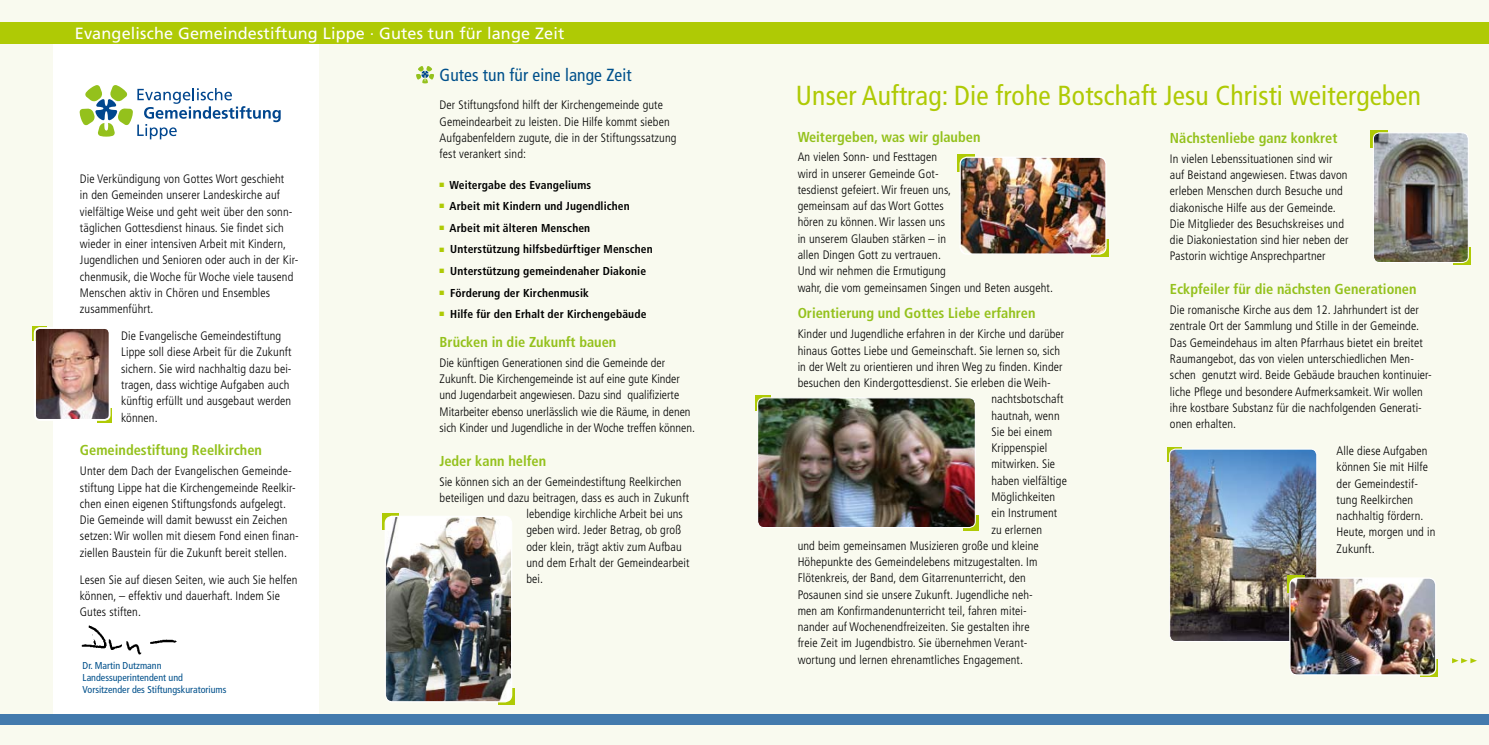
<style>
.page{position:relative;width:1489px;height:745px;background:#fff}
.page>*{position:absolute;margin:0;border:0;box-sizing:border-box;transform-origin:0 0}
.t1{font:condensed 27.5px "Frutiger LT Std";letter-spacing:.005em;color:#afca05}
.t2{font:condensed 17.5px "Frutiger LT Std";letter-spacing:.005em;color:#00508b}
.t3{font:16.25px "Frutiger LT Std";letter-spacing:.01em;color:#fff}
.t4{font:700 condensed 14.38px "Frutiger LT Std";color:#94c11c}
.t5{font:300 condensed 12.25px/16.2px "Frutiger LT Std";letter-spacing:.01em;color:#000}
.t6{font:700 condensed 11.5px "Frutiger LT Std";letter-spacing:.01em;color:#000}
.t7{font:condensed 10px/12px "Frutiger LT Std";color:#00508b}
</style>
<div class="page">
<div style="left:0;top:0;width:1488px;height:744px;background:#f9faef"></div>
<div style="left:53px;top:35px;width:266px;height:681px;background:#fff"></div>
<div style="left:0;top:23px;width:1488px;height:21px;background:#afca05"></div>
<div style="left:0;top:713px;width:1488px;height:10px;background:#437aad"></div>
<svg style="left:1452px;top:658px;width:24px;height:4px"></svg>
<img style="left:81px;top:625px;width:96px;height:30px">
<svg style="left:80px;top:85px;width:201px;height:54px"></svg>
<svg style="left:416px;top:66px;width:18px;height:17px"></svg>
<div style="left:957px;top:154px;width:17px;height:18px;background:#afca05"></div>
<svg style="left:1091px;top:239px;width:17px;height:17px"></svg>
<img style="left:961px;top:158px;width:144px;height:96px">
<div style="left:959px;top:156px;width:147px;height:98px;border:1px solid #fff;border-radius:7px"></div>
<div style="left:382px;top:513px;width:16px;height:16px;background:#afca05"></div>
<svg style="left:499px;top:688px;width:16px;height:16px"></svg>
<div style="left:1167px;top:446px;width:15px;height:15px;background:#afca05"></div>
<img style="left:1170px;top:450px;width:145px;height:189px">
<div style="left:1168px;top:448px;width:149px;height:193px;border:1px solid #fff;border-radius:6px"></div>
<div style="left:1370px;top:130px;width:18px;height:17px;background:#afca05"></div>
<svg style="left:1453px;top:247px;width:17px;height:18px"></svg>
<img style="left:1374px;top:134px;width:94px;height:128px">
<div style="left:1372px;top:132px;width:96px;height:131px;border:1px solid #fff;border-radius:6px"></div>
<svg style="left:97px;top:408px;width:15px;height:14px"></svg>
<svg style="left:32px;top:326px;width:15px;height:14px"></svg>
<img style="left:37px;top:330px;width:73px;height:89px">
<div style="left:34px;top:327px;width:76px;height:93px;border:2px solid #fff;border-radius:5px"></div>
<div style="left:754px;top:394px;width:16px;height:16px;background:#afca05"></div>
<svg style="left:962px;top:515px;width:16px;height:15px"></svg>
<img style="left:757px;top:399px;width:218px;height:128px">
<div style="left:757px;top:397px;width:218px;height:130px;border:1px solid #fff;border-radius:6px"></div>
<div style="left:1286px;top:574px;width:18px;height:18px;background:#afca05"></div>
<svg style="left:1420px;top:659px;width:18px;height:17px"></svg>
<img style="left:1291px;top:579px;width:144px;height:95px">
<div style="left:1289px;top:577px;width:147px;height:98px;border:1px solid #fff;border-radius:7px"></div>
<img style="left:386px;top:517px;width:125px;height:184px">
<div style="left:384px;top:515px;width:128px;height:187px;border:1px solid #fff;border-radius:7px"></div>
<h3 class="t3" style="left:75px;top:24px;width:491px">Evangelische Gemeindestiftung Lippe · Gutes tun für lange Zeit</h3>
<p class="t5" style="left:80px;top:171px;width:220px">Die Verkündigung von Gottes Wort geschieht<br>in den Gemeinden unserer Landeskirche auf vielfältige Weise und geht weit über den sonn&shy;täglichen Gottesdienst hinaus. Sie findet sich wieder in einer intensiven Arbeit mit Kindern, Jugendlichen und Senioren oder auch in der Kir&shy;chenmusik, die Woche für Woche viele tausend Menschen aktiv in Chören und Ensembles zusammenführt.</p>
<p class="t5" style="left:121px;top:328px;width:172px">Die Evangelische Gemeindestiftung<br>Lippe soll diese Arbeit für die Zukunft sichern. Sie wird nachhaltig dazu bei&shy;tragen, dass wichtige Aufgaben auch künftig erfüllt und ausgebaut werden können.</p>
<p class="t4" style="left:80px;top:441px;width:184px">Gemeindestiftung Reelkirchen</p>
<p class="t5" style="left:80px;top:463px;width:220px">Unter dem Dach der Evangelischen Gemeinde&shy;stiftung Lippe hat die Kirchengemeinde Reelkir&shy;chen einen eigenen Stiftungsfonds aufgelegt.<br>Die Gemeinde will damit bewusst ein Zeichen setzen: Wir wollen mit diesem Fond einen finan&shy;ziellen Baustein für die Zukunft bereit stellen.</p>
<p class="t5" style="left:80px;top:571px;width:219px">Lesen Sie auf diesen Seiten, wie auch Sie helfen können, – effektiv und dauerhaft. Indem Sie<br>Gutes stiften.</p>
<p class="t7" style="left:83px;top:659px;width:145px">Dr. Martin Dutzmann<br>Landessuperintendent und<br>Vorsitzender des Stiftungskuratoriums</p>
<h2 class="t2" style="left:439px;top:64px;width:193px">Gutes tun für eine lange Zeit</h2>
<p class="t5" style="left:439px;top:97px;width:238px">Der Stiftungsfond hilft der Kirchengemeinde gute Gemeindearbeit zu leisten. Die Hilfe kommt sieben Aufgabenfeldern zugute, die in der Stiftungssatzung fest verankert sind:</p>
<p class="t6" style="left:439px;top:178px;width:153px"><sup>■</sup> Weitergabe des Evangeliums</p>
<p class="t6" style="left:439px;top:199px;width:192px"><sup>■</sup> Arbeit mit Kindern und Jugendlichen</p>
<p class="t6" style="left:439px;top:221px;width:152px"><sup>■</sup> Arbeit mit älteren Menschen</p>
<p class="t6" style="left:439px;top:242px;width:215px"><sup>■</sup> Unterstützung hilfsbedürftiger Menschen</p>
<p class="t6" style="left:439px;top:264px;width:208px"><sup>■</sup> Unterstützung gemeindenaher Diakonie</p>
<p class="t6" style="left:439px;top:285px;width:151px"><sup>■</sup> Förderung der Kirchenmusik</p>
<p class="t6" style="left:439px;top:307px;width:208px"><sup>■</sup> Hilfe für den Erhalt der Kirchengebäude</p>
<p class="t4" style="left:439px;top:333px;width:178px">Brücken in die Zukunft bauen</p>
<p class="t5" style="left:439px;top:354px;width:257px">Die künftigen Generationen sind die Gemeinde der Zukunft. Die Kirchengemeinde ist auf eine gute Kinder und Jugendarbeit angewiesen. Dazu sind qualifizierte Mitarbeiter ebenso unerlässlich wie die Räume, in denen sich Kinder und Jugendliche in der Woche treffen können.</p>
<p class="t4" style="left:439px;top:452px;width:108px">Jeder kann helfen</p>
<p class="t5" style="left:439px;top:473px;width:243px">Sie können sich an der Gemeindestiftung Reelkirchen</p>
<p class="t5" style="left:439px;top:489px;width:251px">beteiligen und dazu beitragen, dass es auch in Zukunft</p>
<p class="t5" style="left:526px;top:505px;width:158px">lebendige kirchliche Arbeit bei uns</p>
<p class="t5" style="left:526px;top:522px;width:156px">geben wird. Jeder Betrag, ob groß</p>
<p class="t5" style="left:526px;top:538px;width:157px">oder klein, trägt aktiv zum Aufbau</p>
<p class="t5" style="left:526px;top:554px;width:164px">und dem Erhalt der Gemeindearbeit</p>
<p class="t5" style="left:526px;top:570px;width:18px">bei.</p>
<h1 class="t1" style="left:795px;top:80px;width:626px">Unser Auftrag: Die frohe Botschaft Jesu Christi weitergeben</h1>
<p class="t4" style="left:1169px;top:129px;width:169px">Nächstenliebe ganz konkret</p>
<p class="t5" style="left:1169px;top:150px;width:180px">In vielen Lebenssituationen sind wir auf Beistand angewiesen. Etwas davon erleben Menschen durch Besuche und diakonische Hilfe aus der Gemeinde.<br>Die Mitglieder des Besuchskreises und die Diakoniestation sind hier neben der Pastorin wichtige Ansprechpartner</p>
<p class="t4" style="left:1169px;top:281px;width:248px">Eckpfeiler für die nächsten Generationen</p>
<p class="t5" style="left:1169px;top:302px;width:263px">Die romanische Kirche aus dem 12. Jahrhundert ist der zentrale Ort der Sammlung und Stille in der Gemeinde.<br>Das Gemeindehaus im alten Pfarrhaus bietet ein breitet Raumangebot, das von vielen unterschiedlichen Men&shy;schen genutzt wird. Beide Gebäude brauchen kontinuier&shy;liche Pflege und besondere Aufmerksamkeit. Wir wollen ihre kostbare Substanz für die nachfolgenden Generati&shy;onen erhalten.</p>
<p class="t5" style="left:1336px;top:442px;width:100px">Alle diese Aufgaben können Sie mit Hilfe der Gemeindestif&shy;tung Reelkirchen nachhaltig fördern.<br>Heute, morgen und in<br>Zukunft.</p>
<p class="t4" style="left:797px;top:128px;width:184px">Weitergeben, was wir glauben</p>
<p class="t5" style="left:797px;top:149px;width:257px">An vielen Sonn- und Festtagen<br>wird in unserer Gemeinde Got-<br>tesdienst gefeiert. Wir freuen uns,<br>gemeinsam auf das Wort Gottes<br>hören zu können. Wir lassen uns<br>in unserem Glauben stärken – in<br>allen Dingen Gott zu vertrauen.<br>Und wir nehmen die Ermutigung<br>wahr, die vom gemeinsamen Singen und Beten ausgeht.</p>
<p class="t4" style="left:797px;top:305px;width:239px">Orientierung und Gottes Liebe erfahren</p>
<p class="t5" style="left:797px;top:326px;width:268px">Kinder und Jugendliche erfahren in der Kirche und darüber</p>
<p class="t5" style="left:797px;top:342px;width:264px">hinaus Gottes Liebe und Gemeinschaft. Sie lernen so, sich</p>
<p class="t5" style="left:797px;top:358px;width:266px">in der Welt zu orientieren und ihren Weg zu finden. Kinder</p>
<p class="t5" style="left:797px;top:374px;width:255px">besuchen den Kindergottesdienst. Sie erleben die Weih-</p>
<p class="t5" style="left:991px;top:391px;width:74px">nachtsbotschaft</p>
<p class="t5" style="left:991px;top:407px;width:70px">hautnah, wenn</p>
<p class="t5" style="left:991px;top:423px;width:62px">Sie bei einem</p>
<p class="t5" style="left:991px;top:439px;width:57px">Krippenspiel</p>
<p class="t5" style="left:991px;top:456px;width:65px">mitwirken. Sie</p>
<p class="t5" style="left:991px;top:472px;width:77px">haben vielfältige</p>
<p class="t5" style="left:991px;top:488px;width:65px">Möglichkeiten</p>
<p class="t5" style="left:991px;top:504px;width:67px">ein Instrument</p>
<p class="t5" style="left:991px;top:521px;width:52px">zu erlernen</p>
<p class="t5" style="left:797px;top:537px;width:243px">und beim gemeinsamen Musizieren große und kleine</p>
<p class="t5" style="left:797px;top:553px;width:241px">Höhepunkte des Gemeindelebens mitzugestalten. Im</p>
<p class="t5" style="left:797px;top:569px;width:230px">Flötenkreis, der Band, dem Gitarrenunterricht, den</p>
<p class="t5" style="left:797px;top:586px;width:237px">Posaunen sind sie unsere Zukunft. Jugendliche neh-</p>
<p class="t5" style="left:797px;top:602px;width:231px">men am Konfirmandenunterricht teil, fahren mitei-</p>
<p class="t5" style="left:797px;top:618px;width:233px">nander auf Wochenendfreizeiten. Sie gestalten ihre</p>
<p class="t5" style="left:797px;top:634px;width:231px">freie Zeit im Jugendbistro. Sie übernehmen Verant-</p>
<p class="t5" style="left:797px;top:651px;width:227px">wortung und lernen ehrenamtliches Engagement.</p>
</div>
